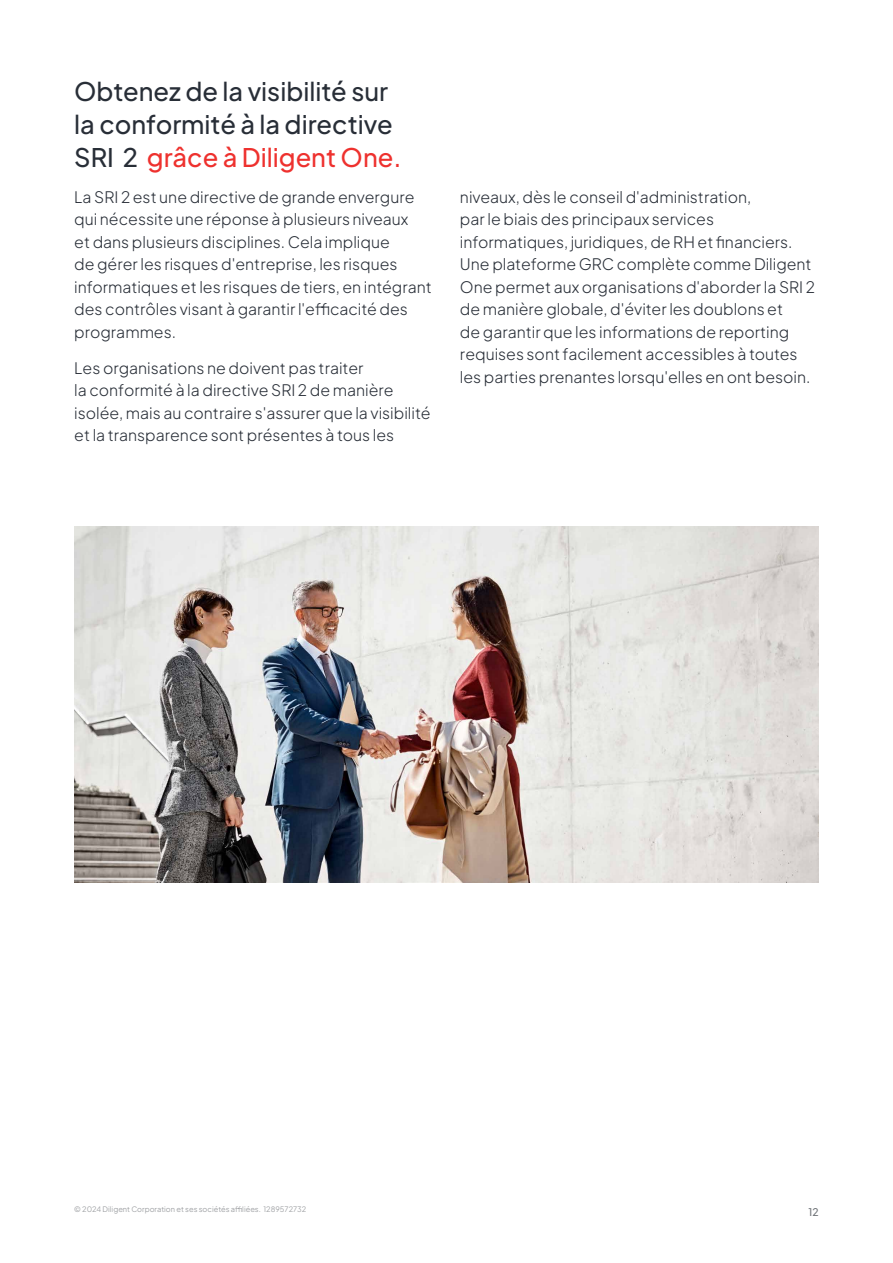
<style>
.page{position:relative;width:893px;height:1263px;background:#fff}
.page>*{position:absolute;margin:0;border:0;box-sizing:border-box;transform-origin:0 0}
.t1{font:500 25.5px/33px "Plus Jakarta Sans";color:#282e37}
.t2{font:300 15.75px/22.5px "Plus Jakarta Sans";color:#282e37}
.t3{font:500 10.5px "Plus Jakarta Sans";color:#6f7377}
.t4{font:7.5px "Plus Jakarta Sans";color:#a0a2a5}
.s1{color:#ee312e}
</style>
<div class="page">
<img style="left:74px;top:527px;width:745px;height:355px">
<h1 class="t1" style="left:74px;top:72px;width:329px">Obtenez de la visibilité sur la conformité à la directive<br>SRI 2 <span class="s1">grâce à Diligent One.</span></h1>
<p class="t2" style="left:74px;top:184px;width:359px">La SRI 2 est une directive de grande envergure qui nécessite une réponse à plusieurs niveaux<br>et dans plusieurs disciplines. Cela implique<br>de gérer les risques d'entreprise, les risques informatiques et les risques de tiers, en intégrant des contrôles visant à garantir l'efficacité des programmes.</p>
<p class="t2" style="left:74px;top:355px;width:358px">Les organisations ne doivent pas traiter<br>la conformité à la directive SRI 2 de manière isolée, mais au contraire s'assurer que la visibilité et la transparence sont présentes à tous les</p>
<p class="t2" style="left:460px;top:184px;width:357px">niveaux, dès le conseil d'administration,<br>par le biais des principaux services informatiques, juridiques, de RH et financiers.<br>Une plateforme GRC complète comme Diligent One permet aux organisations d'aborder la SRI 2 de manière globale, d'éviter les doublons et<br>de garantir que les informations de reporting requises sont facilement accessibles à toutes les parties prenantes lorsqu'elles en ont besoin.</p>
<p class="t4" style="left:74px;top:1203px;width:234px">© 2024 Diligent Corporation et ses sociétés affiliées. 1289572732</p>
<p class="t3" style="left:808px;top:1203px;width:12px">12</p>
</div>
